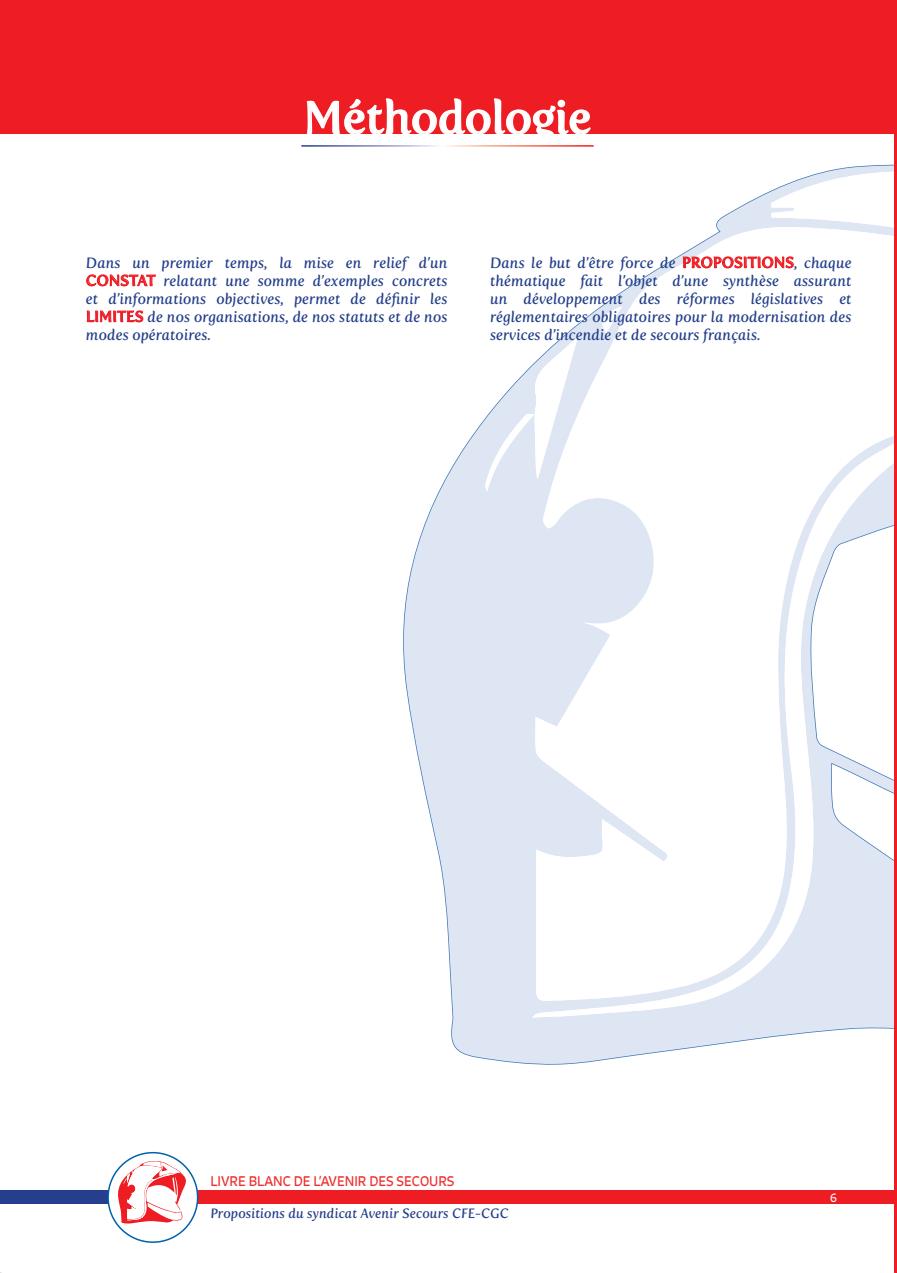
<style>
.page{position:relative;width:897px;height:1273px;background:#fff}
.page>*{position:absolute;margin:0;border:0;box-sizing:border-box;transform-origin:0 0}
.t1{font:45px "Fertigo Pro";color:#fff}
.t2{font:italic 15px/18px "Fertigo Pro";color:#24408a;text-align:justify}
.t3{font:italic 13.5px "Fertigo Pro";color:#24408a}
.t4{font:13.5px "Signo";color:#ee2d2d}
.t5{font:12px "Signo";color:#fff}
.s1{font-style:normal;color:#ee1d23}
.s2{font-style:normal;color:#ee1b2c}
</style>
<div class="page">
<svg style="left:403px;top:418px;width:491px;height:646px;fill:#dfe6f3"></svg>
<svg style="left:532px;top:254px;width:362px;height:763px"></svg>
<svg style="left:485px;top:336px;width:93px;height:155px"></svg>
<svg style="left:598px;top:306px;width:24px;height:27px"></svg>
<div style="left:0;top:1191px;width:118px;height:13px;background:#253f8e"></div>
<div style="left:190px;top:1191px;width:704px;height:13px;background:#ee1d23"></div>
<div style="left:108px;top:1153px;width:90px;height:89px;background:#fff;border-radius:50%"></div>
<div style="left:107px;top:1152px;width:91px;height:91px;border:2px solid #0161aa;border-radius:50%"></div>
<svg style="left:117px;top:1161px;width:69px;height:63px"></svg>
<div style="left:0;top:0;width:894px;height:134px;background:#ee1d23"></div>
<hr style="left:894px;top:0;width:3px;height:1273px;background:#ee1d23">
<svg style="left:86px;top:274px;width:70px;height:13px"></svg>
<svg style="left:87px;top:310px;width:57px;height:13px"></svg>
<svg style="left:682px;top:164px;width:212px;height:110px"></svg>
<svg style="left:306px;top:98px;width:285px;height:36px"></svg>
<h1 class="t1" style="left:304px;top:91px;width:289px">Méthodologie</h1>
<p class="t2" style="left:86px;top:253px;width:363px">Dans un premier temps, la mise en relief d’un <span class="s1">CONSTAT</span> relatant une somme d’exemples concrets et d’informations objectives, permet de définir les <span class="s2">LIMITES</span> de nos organisations, de nos statuts et de nos modes opératoires.</p>
<p class="t2" style="left:490px;top:253px;width:363px">Dans le but d’être force de <span class="s1">PROPOSITIONS</span>, chaque thématique fait l’objet d’une synthèse assurant un développement des réformes législatives et réglementaires obligatoires pour la modernisation des services d’incendie et de secours français.</p>
<p class="t4" style="left:210px;top:1172px;width:246px">LIVRE BLANC DE L’AVENIR DES SECOURS</p>
<p class="t3" style="left:210px;top:1206px;width:300px">Propositions du syndicat Avenir Secours CFE-CGC</p>
<p class="t5" style="left:830px;top:1190px;width:8px">6</p>
</div>
